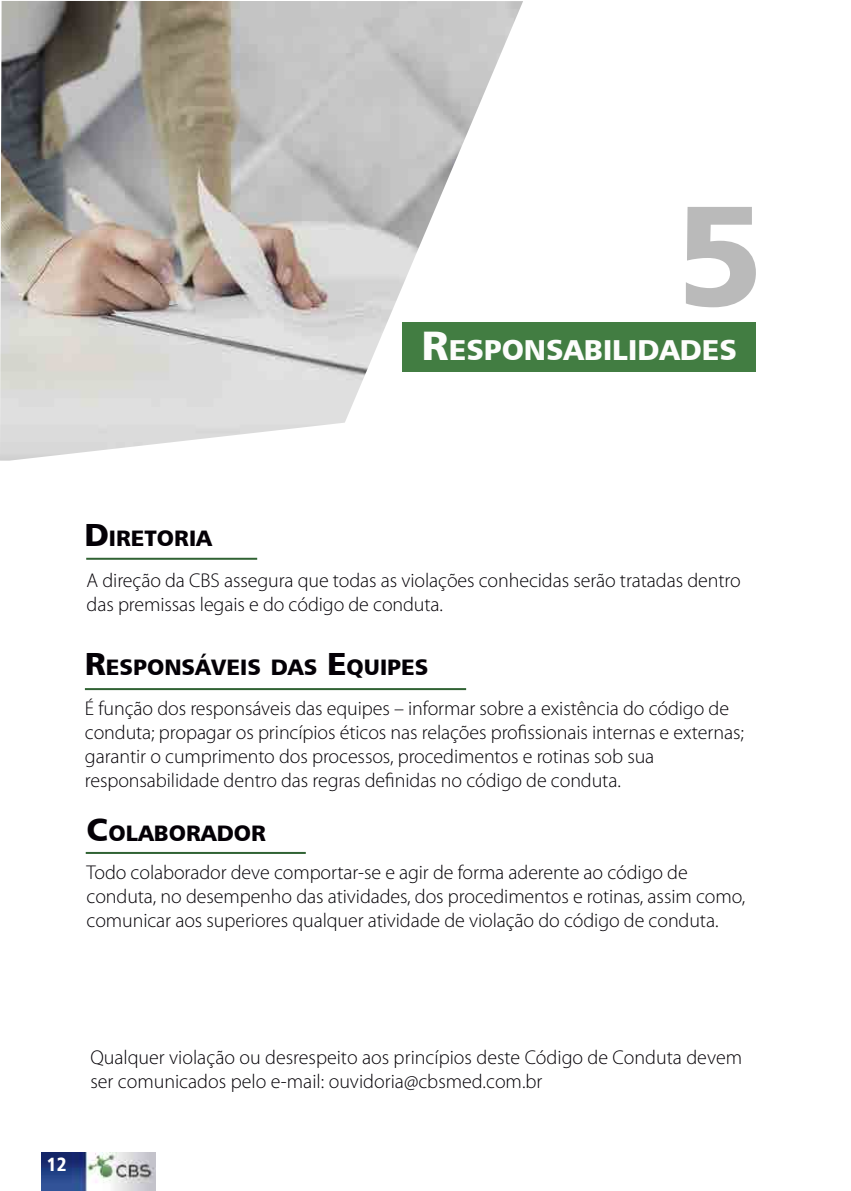
<style>
.page{position:relative;width:851px;height:1191px;background:#fff}
.page>*{position:absolute;margin:0;border:0;box-sizing:border-box;transform-origin:0 0}
.t1{font:143.4px "Humanist 777 BT Black B";color:#bababa}
.t2{font:28.8px "Humanist 777 BT Black B";color:#fdfdfc}
.t3{font:22.4px "Humanist 777 BT Black B";color:#040006}
.t4{font:300 20px/24px "Myriad Pro";letter-spacing:-.005em;color:#040006}
.t5{font:19.2px "Humanist 777 BT Black Condensed B";color:#fff}
.s1{font-size:41.2px}
.s2{font-size:32px}
</style>
<div class="page">
<img style="left:42px;top:1152px;width:113px;height:39px">
<div style="left:402px;top:322px;width:353px;height:49px;background:#427d42"></div>
<img style="left:0;top:1px;width:523px;height:459px">
<hr style="left:86px;top:558px;width:171px;height:2px;background:#306233">
<hr style="left:86px;top:852px;width:220px;height:2px;background:#306233">
<hr style="left:85px;top:688px;width:381px;height:2px;background:#306233">
<h1 class="t1" style="left:675px;top:164px;width:90px">5</h1>
<h2 class="t2" style="left:421px;top:331px;width:316px"><span class="s1">R</span>ESPONSABILIDADES</h2>
<p class="t3" style="left:85px;top:523px;width:129px"><span class="s2">D</span>IRETORIA</p>
<p class="t4" style="left:87px;top:569px;width:655px">A direção da CBS assegura que todas as violações conhecidas serão tratadas dentro das premissas legais e do código de conduta.</p>
<p class="t3" style="left:85px;top:652px;width:345px"><span class="s2">R</span>ESPONSÁVEIS DAS <span class="s2">E</span>QUIPES</p>
<p class="t4" style="left:85px;top:696px;width:660px">É função dos responsáveis das equipes – informar sobre a existência do código de conduta; propagar os princípios éticos nas relações profissionais internas e externas; garantir o cumprimento dos processos, procedimentos e rotinas sob sua responsabilidade dentro das regras definidas no código de conduta.</p>
<p class="t3" style="left:87px;top:819px;width:181px"><span class="s2">C</span>OLABORADOR</p>
<p class="t4" style="left:87px;top:861px;width:660px">Todo colaborador deve comportar-se e agir de forma aderente ao código de conduta, no desempenho das atividades, dos procedimentos e rotinas, assim como, comunicar aos superiores qualquer atividade de violação do código de conduta.</p>
<p class="t4" style="left:90px;top:1046px;width:653px">Qualquer violação ou desrespeito aos princípios deste Código de Conduta devem ser comunicados pelo e-mail: ouvidoria@cbsmed.com.br</p>
<p class="t5" style="left:47px;top:1152px;width:22px">12</p>
</div>
